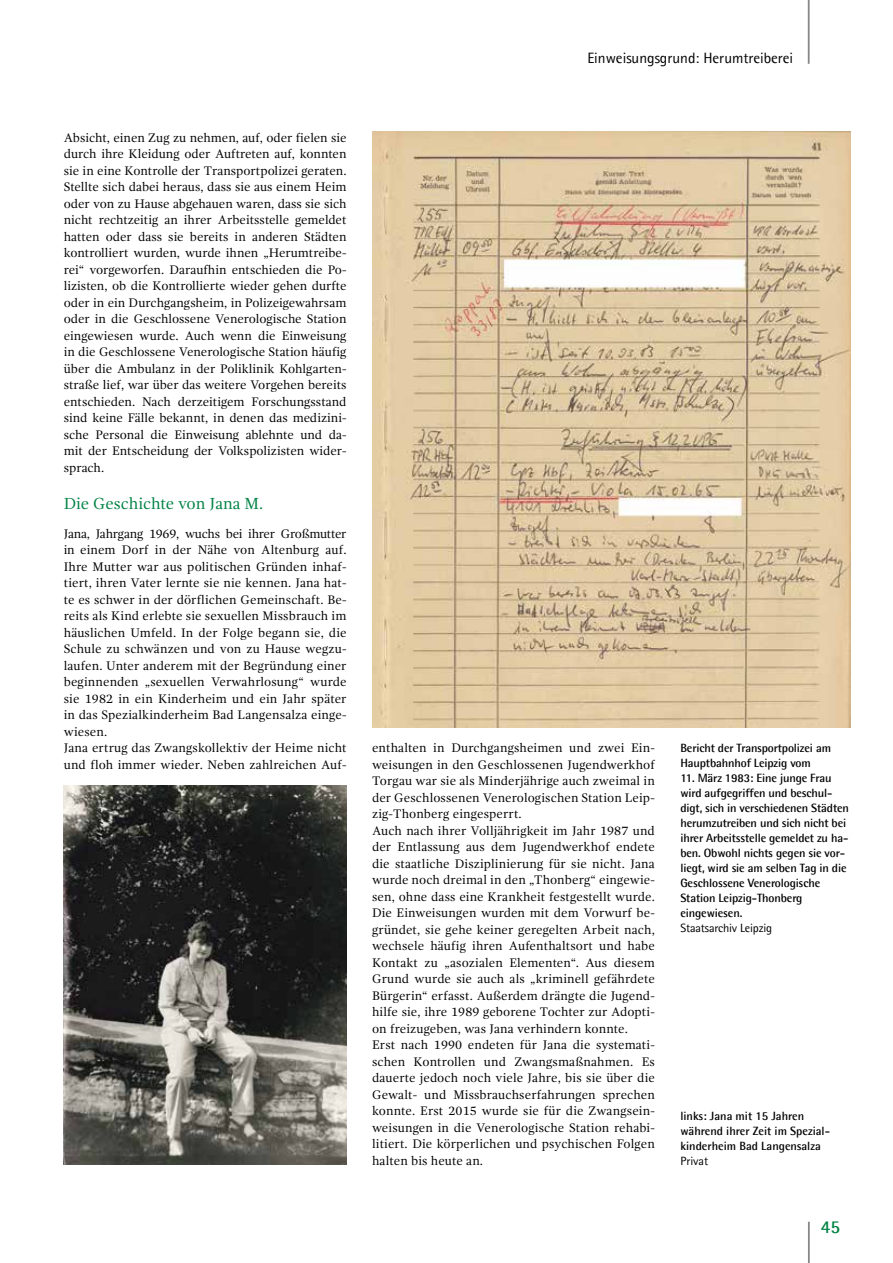
<style>
.page{position:relative;width:893px;height:1263px;background:#fff}
.page>*{position:absolute;margin:0;border:0;box-sizing:border-box;transform-origin:0 0}
.t1{font:700 18px "Agfa Rotis Semisans";color:#008244}
.t2{font:16.5px "Gandhi Serif";letter-spacing:-.005em;color:#008244}
.t3{font:15px "Agfa Rotis Semisans";color:#000}
.t4{font:12.75px/16.5px "Gandhi Serif";letter-spacing:.01em;color:#000}
.t5{font:700 12px/15px "Agfa Rotis Semisans";letter-spacing:-.01em;color:#000}
.t6{font:12px "Agfa Rotis Semisans";letter-spacing:-.01em;color:#000}
</style>
<div class="page">
<hr style="left:808px;top:1222px;width:2px;height:41px;background:#878787">
<hr style="left:808px;top:0;width:2px;height:64px;background:#878787">
<img style="left:372px;top:132px;width:478px;height:595px">
<img style="left:64px;top:785px;width:283px;height:379px">
<p class="t3" style="left:587px;top:49px;width:207px">Einweisungsgrund: Herumtreiberei</p>
<p class="t4" style="left:64px;top:129px;width:284px;text-align:justify">Absicht, einen Zug zu nehmen, auf, oder fielen sie durch ihre Kleidung oder Auftreten auf, konnten sie in eine Kontrolle der Transportpolizei geraten.<br>Stellte sich dabei heraus, dass sie aus einem Heim oder von zu Hause abgehauen waren, dass sie sich nicht rechtzeitig an ihrer Arbeitsstelle gemeldet hatten oder dass sie bereits in anderen Städten kontrolliert wurden, wurde ihnen „Herumtreibe&shy;rei“ vorgeworfen. Daraufhin entschieden die Po&shy;lizisten, ob die Kontrollierte wieder gehen durfte oder in ein Durchgangsheim, in Polizeigewahrsam oder in die Geschlossene Venerologische Station eingewiesen wurde. Auch wenn die Einweisung in die Geschlossene Venerologische Station häufig über die Ambulanz in der Poliklinik Kohlgarten&shy;straße lief, war über das weitere Vorgehen bereits entschieden. Nach derzeitigem Forschungsstand sind keine Fälle bekannt, in denen das medizini&shy;sche Personal die Einweisung ablehnte und da&shy;mit der Entscheidung der Volkspolizisten wider&shy;sprach.</p>
<p class="t2" style="left:64px;top:494px;width:201px">Die Geschichte von Jana M.</p>
<p class="t4" style="left:64px;top:525px;width:284px">Jana, Jahrgang 1969, wuchs bei ihrer Großmutter in einem Dorf in der Nähe von Altenburg auf.<br>Ihre Mutter war aus politischen Gründen inhaf&shy;tiert, ihren Vater lernte sie nie kennen. Jana hat&shy;te es schwer in der dörflichen Gemeinschaft. Be&shy;reits als Kind erlebte sie sexuellen Missbrauch im häuslichen Umfeld. In der Folge begann sie, die Schule zu schwänzen und von zu Hause wegzu&shy;laufen. Unter anderem mit der Begründung einer beginnenden „sexuellen Verwahrlosung“ wurde sie 1982 in ein Kinderheim und ein Jahr später in das Spezialkinderheim Bad Langensalza einge&shy;wiesen.<br>Jana ertrug das Zwangskollektiv der Heime nicht und floh immer wieder. Neben zahlreichen Auf-</p>
<p class="t4" style="left:372px;top:740px;width:284px">enthalten in Durchgangsheimen und zwei Ein&shy;weisungen in den Geschlossenen Jugendwerkhof Torgau war sie als Minderjährige auch zweimal in der Geschlossenen Venerologischen Station Leip&shy;zig-Thonberg eingesperrt.<br>Auch nach ihrer Volljährigkeit im Jahr 1987 und der Entlassung aus dem Jugendwerkhof endete die staatliche Disziplinierung für sie nicht. Jana wurde noch dreimal in den „Thonberg“ eingewie&shy;sen, ohne dass eine Krankheit festgestellt wurde.<br>Die Einweisungen wurden mit dem Vorwurf be&shy;gründet, sie gehe keiner geregelten Arbeit nach, wechsele häufig ihren Aufenthaltsort und habe Kontakt zu „asozialen Elementen“. Aus diesem Grund wurde sie auch als „kriminell gefährdete Bürgerin“ erfasst. Außerdem drängte die Jugend&shy;hilfe sie, ihre 1989 geborene Tochter zur Adopti&shy;on freizugeben, was Jana verhindern konnte.<br>Erst nach 1990 endeten für Jana die systemati&shy;schen Kontrollen und Zwangsmaßnahmen. Es dauerte jedoch noch viele Jahre, bis sie über die Gewalt- und Missbrauchserfahrungen sprechen konnte. Erst 2015 wurde sie für die Zwangsein&shy;weisungen in die Venerologische Station rehabi&shy;litiert. Die körperlichen und psychischen Folgen halten bis heute an.</p>
<p class="t5" style="left:680px;top:741px;width:152px">Bericht der Transportpolizei am<br>Hauptbahnhof Leipzig vom</p>
<p class="t5" style="left:680px;top:771px;width:170px">11. März 1983: Eine junge Frau wird aufgegriffen und beschul&shy;digt, sich in verschiedenen Städten herumzutreiben und sich nicht bei ihrer Arbeitsstelle gemeldet zu ha&shy;ben. Obwohl nichts gegen sie vor&shy;liegt, wird sie am selben Tag in die<br>Geschlossene Venerologische<br>Station Leipzig-Thonberg eingewiesen.</p>
<p class="t6" style="left:680px;top:921px;width:93px">Staatsarchiv Leipzig</p>
<p class="t5" style="left:680px;top:1108px;width:151px">links: Jana mit 15 Jahren während ihrer Zeit im Spezial&shy;kinderheim Bad Langensalza</p>
<p class="t6" style="left:680px;top:1153px;width:29px">Privat</p>
<h1 class="t1" style="left:821px;top:1216px;width:21px">45</h1>
</div>
